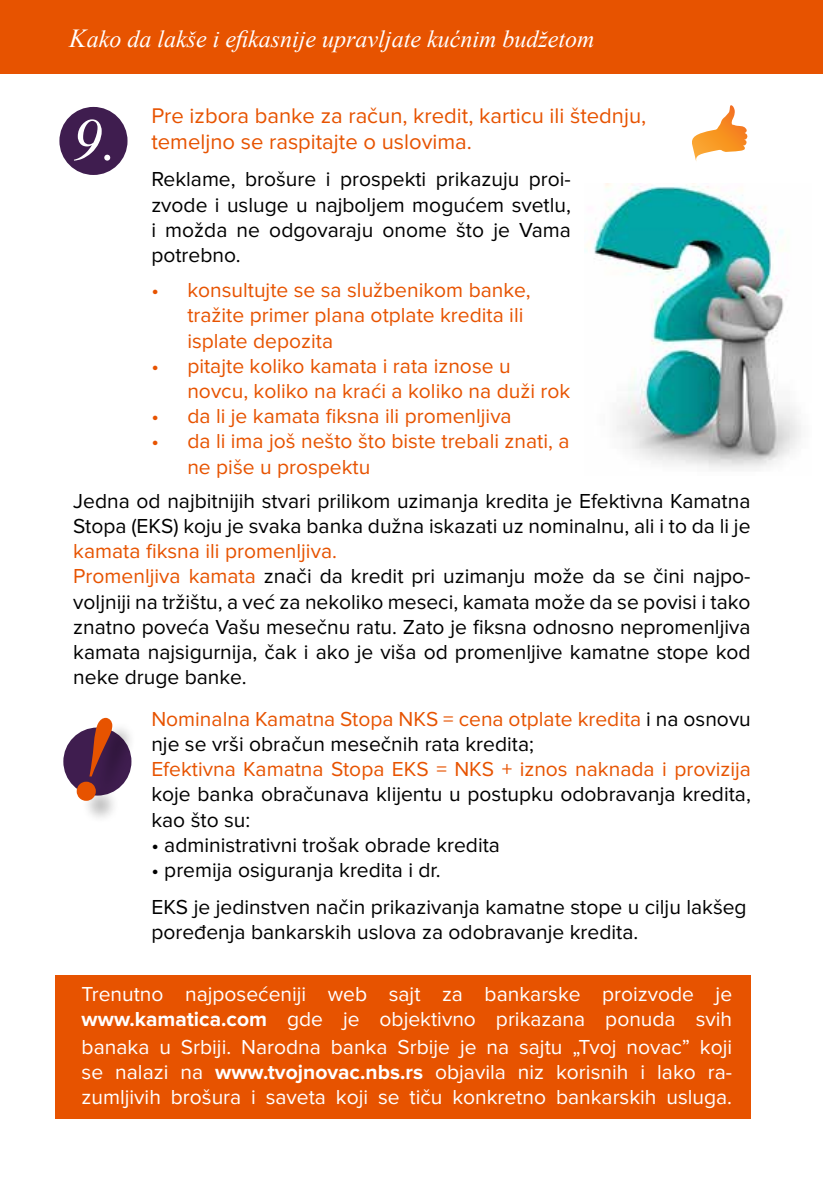
<style>
.page{position:relative;width:823px;height:1191px;background:#fff}
.page>*{position:absolute;margin:0;border:0;box-sizing:border-box;transform-origin:0 0}
.t1{font:italic 700 120px "Times New Roman";color:#e75300}
.t2{font:italic 60px "Times New Roman";color:#fff}
.t3{font:italic 24px "Times New Roman";color:#fff}
.t4{font:22px/26.4px "Proxima Nova";color:#e75300}
.t5{font:21px/25.2px "Proxima Nova";color:#000}
.t6{font:21px/25.2px "Proxima Nova";color:#e75300}
.t7{font:21px/25.2px "Proxima Nova";color:#fff}
.s1{font-size:26px}
.s2{color:#e75300}
.s3{font-weight:700}
</style>
<div class="page">
<svg style="left:692px;top:105px;width:56px;height:56px"></svg>
<div style="left:59px;top:107px;width:68px;height:68px;background:#3f1d4f;border-radius:50%"></div>
<div style="left:63px;top:727px;width:68px;height:68px;background:#3f1d4f;border-radius:50%"></div>
<div style="left:55px;top:975px;width:695px;height:144px;background:#e75300"></div>
<div style="left:81px;top:721px;width:56px;height:103px;background:#000;opacity:.25"></div>
<img style="left:584px;top:184px;width:217px;height:286px">
<div style="left:0;top:0;width:822px;height:74px;background:#e75300"></div>
<p class="t3" style="left:69px;top:22px;width:526px"><span class="s1">K</span>ako da lakše i efikasnije upravljate kućnim budžetom</p>
<p class="t4" style="left:151px;top:103px;width:496px">Pre izbora banke za račun, kredit, karticu ili štednju, temeljno se raspitajte o uslovima.</p>
<p class="t5" style="left:151px;top:167px;width:421px;text-align:justify">Reklame, brošure i prospekti prikazuju proi&shy;zvode i usluge u najboljem mogućem svetlu, i možda ne odgovaraju onome što je Vama potrebno.</p>
<p class="t6" style="left:187px;top:278px;width:344px;text-indent:-36px">• konsultujte se sa službenikom banke, tražite primer plana otplate kredita ili isplate depozita</p>
<p class="t6" style="left:187px;top:354px;width:384px;text-indent:-36px">• pitajte koliko kamata i rata iznose u novcu, koliko na kraći a koliko na duži rok</p>
<p class="t6" style="left:151px;top:404px;width:361px">• da li je kamata fiksna ili promenljiva</p>
<p class="t6" style="left:187px;top:429px;width:383px;text-indent:-36px">• da li ima još nešto što biste trebali znati, a ne piše u prospektu</p>
<p class="t5" style="left:73px;top:489px;width:678px">Jedna od najbitnijih stvari prilikom uzimanja kredita je Efektivna Kamatna<br>Stopa (EKS) koju je svaka banka dužna iskazati uz nominalnu, ali i to da li je</p>
<p class="t5" style="left:73px;top:539px;width:678px"><span class="s2">kamata fiksna ili promenljiva.<br>Promenljiva kamata</span> znači da kredit pri uzimanju može da se čini najpo&shy;voljniji na tržištu, a već za nekoliko meseci, kamata može da se povisi i tako znatno poveća Vašu mesečnu ratu. Zato je fiksna odnosno nepromenljiva kamata najsigurnija, čak i ako je viša od promenljive kamatne stope kod neke druge banke.</p>
<p class="t5" style="left:151px;top:706px;width:600px"><span class="s2">Nominalna Kamatna Stopa NKS = cena otplate kredita</span> i na osnovu nje se vrši obračun mesečnih rata kredita;</p>
<p class="t6" style="left:151px;top:757px;width:600px">Efektivna Kamatna Stopa EKS = NKS + iznos naknada i provizija</p>
<p class="t5" style="left:151px;top:782px;width:600px">koje banka obračunava klijentu u postupku odobravanja kredita, kao što su:</p>
<p class="t5" style="left:151px;top:832px;width:350px">• administrativni trošak obrade kredita</p>
<p class="t5" style="left:151px;top:852px;width:596px;line-height:36.6px">• premija osiguranja kredita i dr.<br>EKS je jedinstven način prikazivanja kamatne stope u cilju lakšeg</p>
<p class="t5" style="left:151px;top:919px;width:488px">poređenja bankarskih uslova za odobravanje kredita.</p>
<h2 class="t2" style="left:72px;top:99px;width:46px">9.</h2>
<h1 class="t1" style="left:70px;top:675px;width:48px">!</h1>
<p class="t7" style="left:82px;top:981px;width:651px">Trenutno najposećeniji web sajt za bankarske proizvode je <span class="s3">www.kamatica.com</span> gde je objektivno prikazana ponuda svih</p>
<p class="t7" style="left:82px;top:1035px;width:651px;text-align:justify">banaka u Srbiji. Narodna banka Srbije je na sajtu „Tvoj novac” koji se nalazi na <span class="s3">www.tvojnovac.nbs.rs</span> objavila niz korisnih i lako ra&shy;zumljivih brošura i saveta koji se tiču konkretno bankarskih usluga.</p>
</div>
